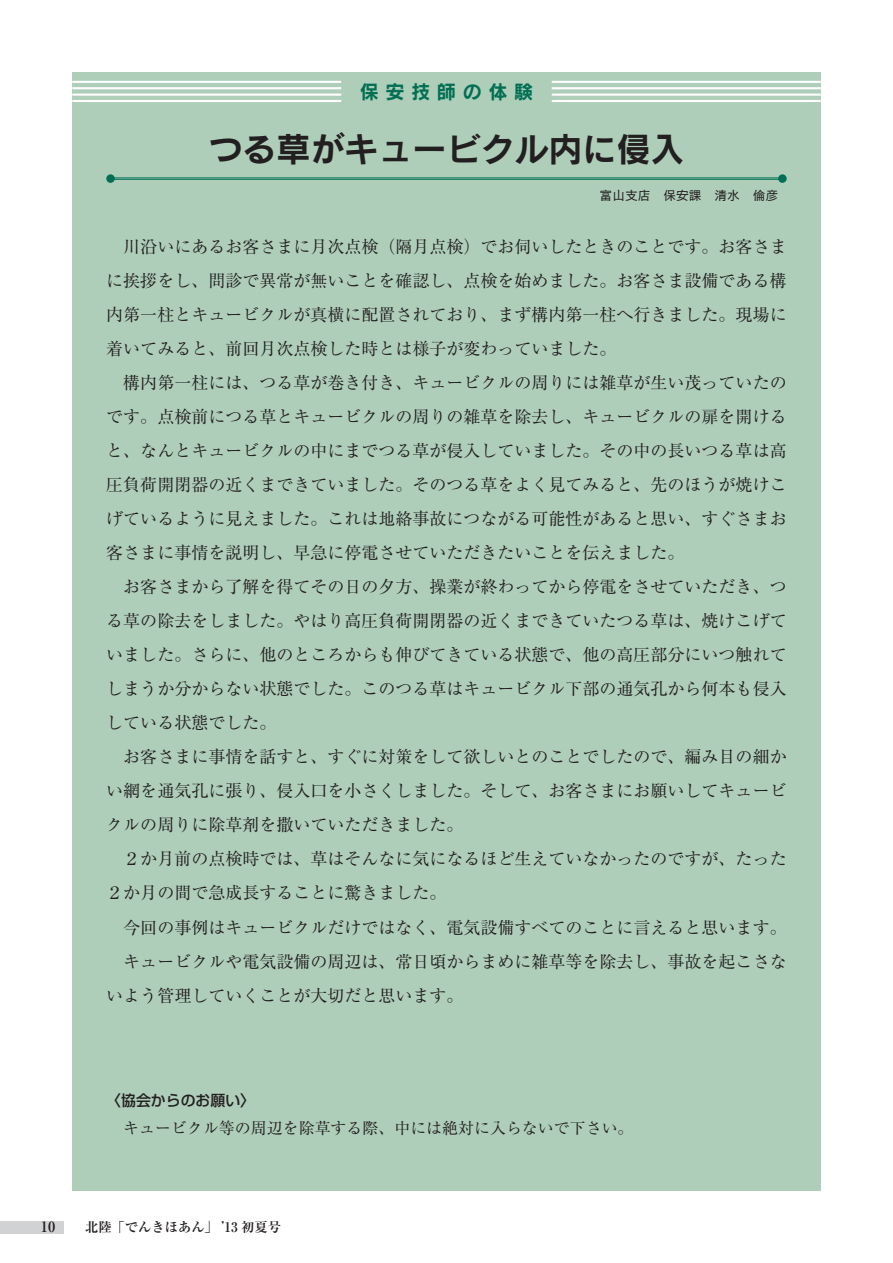
<style>
.page{position:relative;width:893px;height:1263px;background:#fff}
.page>*{position:absolute;margin:0;border:0;box-sizing:border-box;transform-origin:0 0}
.t1{font:34.05px "Rodin Pro B";color:#231f20}
.t2{font:19.2px "Rodin Pro B";color:#016f54}
.t3{font:16.95px/34px "Ryumin Pro";color:#231f20;text-align:justify}
.t4{font:15.9px "Ryumin Pro";color:#231f20}
.t5{font:500 14.85px "Shin Go Pro";color:#231f20}
.t6{font:700 14.4px "Ryumin Pro";color:#231f20}
.t7{font:700 13.35px "Ryumin Pro";color:#231f20}
.t8{font:12.75px "Cezanne Pro M";color:#231f20}
</style>
<div class="page">
<div style="left:72px;top:72px;width:749px;height:1119px;background:#aeceb9"></div>
<hr style="left:72px;top:81px;width:269px;height:2px;background:#fff">
<hr style="left:72px;top:87px;width:269px;height:2px;background:#fff">
<hr style="left:72px;top:94px;width:269px;height:2px;background:#fff">
<hr style="left:72px;top:100px;width:269px;height:2px;background:#fff">
<hr style="left:552px;top:81px;width:269px;height:2px;background:#fff">
<hr style="left:552px;top:87px;width:269px;height:2px;background:#fff">
<hr style="left:552px;top:94px;width:269px;height:2px;background:#fff">
<hr style="left:552px;top:100px;width:269px;height:2px;background:#fff">
<hr style="left:111px;top:178px;width:671px;height:1px;background:#016f54">
<hr style="left:111px;top:179px;width:671px;height:1px;background:#016f54">
<div style="left:106px;top:174px;width:9px;height:9px;background:#016f54;border-radius:50%"></div>
<div style="left:778px;top:174px;width:9px;height:9px;background:#016f54;border-radius:50%"></div>
<div style="left:0;top:1221px;width:64px;height:12px;background:#d1d2d4"></div>
<p class="t2" style="left:360px;top:79px;width:175px">保 安 技 師 の 体 験</p>
<h1 class="t1" style="left:208px;top:126px;width:478px">つる草がキュービクル内に侵入</h1>
<p class="t8" style="left:600px;top:187px;width:180px">富山支店　保安課　清水　倫彦</p>
<p class="t3" style="left:106px;top:229px;width:682px;text-indent:17px">川沿いにあるお客さまに月次点検（隔月点検）でお伺いしたときのことです。お客さまに挨拶をし、問診で異常が無いことを確認し、点検を始めました。お客さま設備である構内第一柱とキュービクルが真横に配置されており、まず構内第一柱へ行きました。現場に着いてみると、前回月次点検した時とは様子が変わっていました。</p>
<p class="t3" style="left:106px;top:365px;width:682px;text-indent:17px">構内第一柱には、つる草が巻き付き、キュービクルの周りには雑草が生い茂っていたのです。点検前につる草とキュービクルの周りの雑草を除去し、キュービクルの扉を開けると、なんとキュービクルの中にまでつる草が侵入していました。その中の長いつる草は高圧負荷開閉器の近くまできていました。そのつる草をよく見てみると、先のほうが焼けこげているように見えました。これは地絡事故につながる可能性があると思い、すぐさまお客さまに事情を説明し、早急に停電させていただきたいことを伝えました。</p>
<p class="t3" style="left:106px;top:569px;width:682px;text-indent:17px">お客さまから了解を得てその日の夕方、操業が終わってから停電をさせていただき、つる草の除去をしました。やはり高圧負荷開閉器の近くまできていたつる草は、焼けこげていました。さらに、他のところからも伸びてきている状態で、他の高圧部分にいつ触れてしまうか分からない状態でした。このつる草はキュービクル下部の通気孔から何本も侵入している状態でした。</p>
<p class="t3" style="left:106px;top:739px;width:682px;text-indent:17px">お客さまに事情を話すと、すぐに対策をして欲しいとのことでしたので、編み目の細かい網を通気孔に張り、侵入口を小さくしました。そして、お客さまにお願いしてキュービクルの周りに除草剤を撒いていただきました。</p>
<p class="t3" style="left:106px;top:841px;width:682px;text-indent:17px">２か月前の点検時では、草はそんなに気になるほど生えていなかったのですが、たった<br>２か月の間で急成長することに驚きました。</p>
<p class="t3" style="left:123px;top:909px;width:665px">今回の事例はキュービクルだけではなく、電気設備すべてのことに言えると思います。</p>
<p class="t3" style="left:123px;top:943px;width:665px">キュービクルや電気設備の周辺は、常日頃からまめに雑草等を除去し、事故を起こさな</p>
<p class="t3" style="left:106px;top:977px;width:359px">いよう管理していくことが大切だと思います。</p>
<p class="t5" style="left:106px;top:1088px;width:150px">〈協会からのお願い〉</p>
<p class="t4" style="left:123px;top:1115px;width:512px">キュービクル等の周辺を除草する際、中には絶対に入らないで下さい。</p>
<p class="t6" style="left:41px;top:1215px;width:16px">10</p>
<p class="t7" style="left:85px;top:1216px;width:197px">北陸「でんきほあん」＇13 初夏号</p>
</div>
